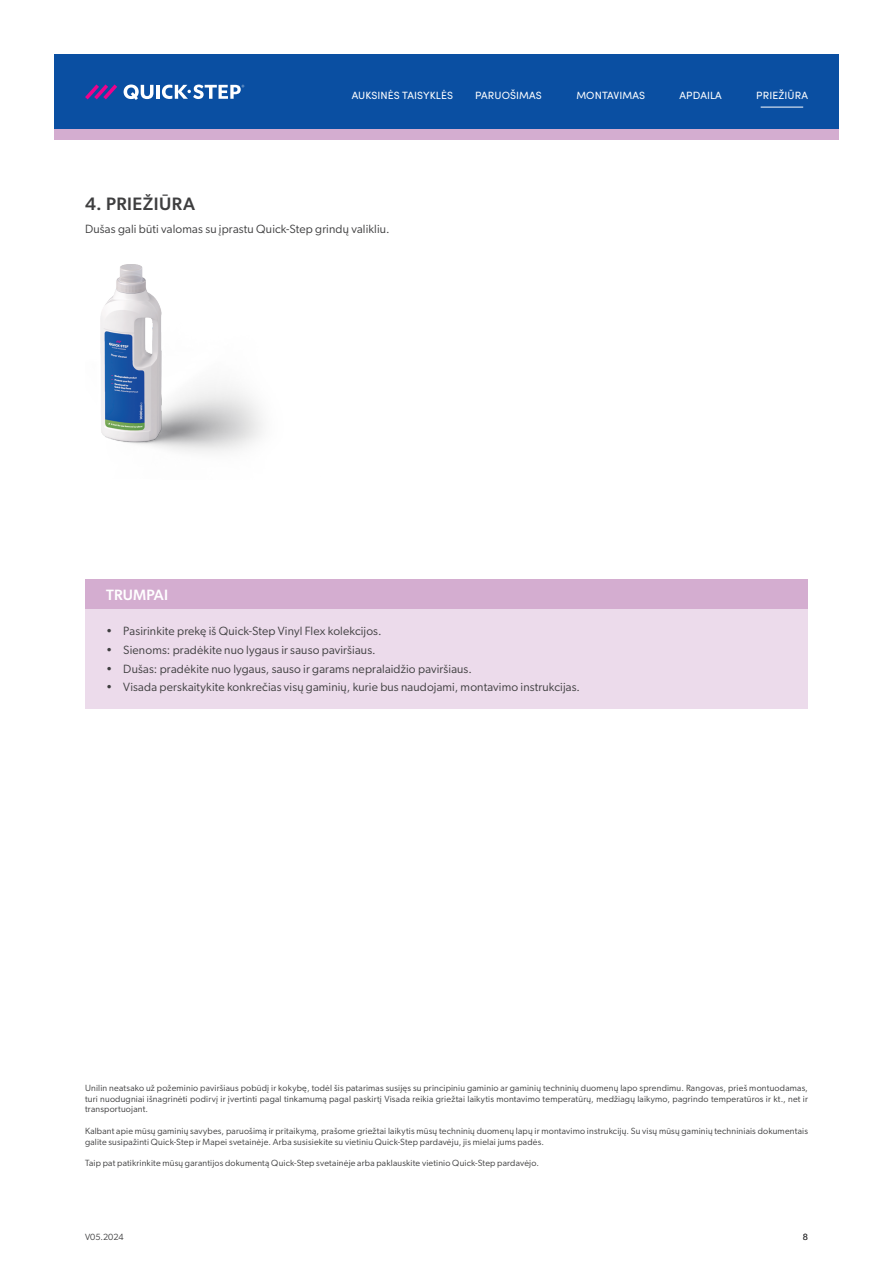
<style>
.page{position:relative;width:893px;height:1263px;background:#fff}
.page>*{position:absolute;margin:0;border:0;box-sizing:border-box;transform-origin:0 0}
.Steps{font:500 18px "Gibson";letter-spacing:.025em;color:#3e3e3f}
.Sub_titel{font:500 15px "Gibson";letter-spacing:.005em;color:#fff}
.Body{font:12px "Gibson";letter-spacing:.015em;color:#3e3e3f}
.t1{font:10.5px "Sofia Pro";letter-spacing:.01em;color:#fff}
.Voetnoot{font:9px/10.8px "Gibson";letter-spacing:.02em;color:#3e3e3f;text-align:justify}
</style>
<div class="page">
<div style="left:54px;top:54px;width:785px;height:75px;background:#0a4fa2"></div>
<div style="left:54px;top:129px;width:785px;height:11px;background:#d4add0"></div>
<svg style="left:85px;top:84px;width:32px;height:15px"></svg>
<svg style="left:124px;top:85px;width:29px;height:15px"></svg>
<hr style="left:156px;top:85px;width:4px;height:14px;background:#fff">
<svg style="left:162px;top:85px;width:82px;height:14px"></svg>
<hr style="left:761px;top:107px;width:42px;height:1px;background:#fff">
<img style="left:100px;top:264px;width:163px;height:188px">
<div style="left:85px;top:579px;width:723px;height:30px;background:#d4add0"></div>
<div style="left:85px;top:609px;width:723px;height:99px;background:#ecdbeb"></div>
<p class="t1" style="left:352px;top:87px;width:103px">AUKSINĖS TAISYKLĖS</p>
<p class="t1" style="left:475px;top:87px;width:68px">PARUOŠIMAS</p>
<p class="t1" style="left:576px;top:87px;width:70px">MONTAVIMAS</p>
<p class="t1" style="left:679px;top:87px;width:44px">APDAILA</p>
<p class="t1" style="left:756px;top:87px;width:53px">PRIEŽIŪRA</p>
<p class="Steps" style="left:85px;top:193px;width:112px">4. PRIEŽIŪRA</p>
<p class="Body" style="left:85px;top:222px;width:306px">Dušas gali būti valomas su įprastu Quick-Step grindų valikliu.</p>
<p class="Sub_titel" style="left:106px;top:586px;width:63px">TRUMPAI</p>
<p class="Body" style="left:106px;top:624px;width:277px">• Pasirinkite prekę iš Quick-Step Vinyl Flex kolekcijos.</p>
<p class="Body" style="left:106px;top:643px;width:271px">• Sienoms: pradėkite nuo lygaus ir sauso paviršiaus.</p>
<p class="Body" style="left:106px;top:661px;width:367px">• Dušas: pradėkite nuo lygaus, sauso ir garams nepralaidžio paviršiaus.</p>
<p class="Body" style="left:106px;top:680px;width:475px">• Visada perskaitykite konkrečias visų gaminių, kurie bus naudojami, montavimo instrukcijas.</p>
<p class="Voetnoot" style="left:85px;top:1082px;width:724px">Unilin neatsako už požeminio paviršiaus pobūdį ir kokybę, todėl šis patarimas susijęs su principiniu gaminio ar gaminių techninių duomenų lapo sprendimu. Rangovas, prieš montuodamas, turi nuodugniai išnagrinėti podirvį ir įvertinti pagal tinkamumą pagal paskirtį Visada reikia griežtai laikytis montavimo temperatūrų, medžiagų laikymo, pagrindo temperatūros ir kt., net ir transportuojant.</p>
<p class="Voetnoot" style="left:85px;top:1125px;width:724px">Kalbant apie mūsų gaminių savybes, paruošimą ir pritaikymą, prašome griežtai laikytis mūsų techninių duomenų lapų ir montavimo instrukcijų. Su visų mūsų gaminių techniniais dokumentais galite susipažinti Quick-Step ir Mapei svetainėje. Arba susisiekite su vietiniu Quick-Step pardavėju, jis mielai jums padės.</p>
<p class="Voetnoot" style="left:85px;top:1158px;width:455px">Taip pat patikrinkite mūsų garantijos dokumentą Quick-Step svetainėje arba paklauskite vietinio Quick-Step pardavėjo.</p>
<p class="Voetnoot" style="left:85px;top:1231px;width:40px">V05.2024</p>
<p class="Voetnoot" style="left:803px;top:1231px;width:7px">8</p>
</div>
